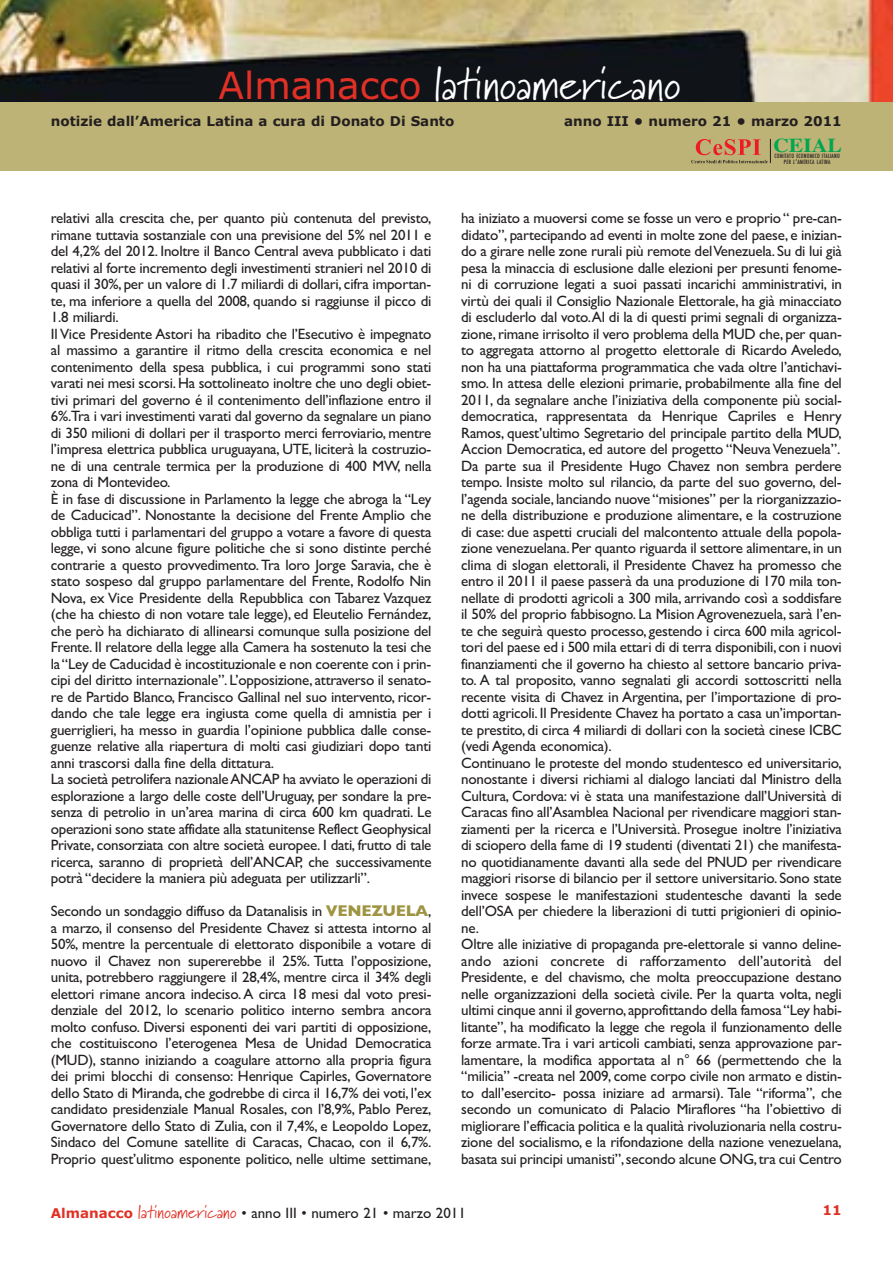
<style>
.page{position:relative;width:893px;height:1263px;background:#fff}
.page>*{position:absolute;margin:0;border:0;box-sizing:border-box;transform-origin:0 0}
.t1{font:45px "Marydale";letter-spacing:.01em;color:#fff}
.t2{font:700 19.65px "Times";color:#00a650;scale:1.1 1}
.t3{font:15px/16.5px "Gill Sans";letter-spacing:-.015em;color:#231f20}
.t4{font:700 13.5px "Verdana";color:#231f20}
.t5{font:700 13.5px "Verdana";color:#e13126}
.t6{font:500 condensed 5.7px/5.4px "Futura";letter-spacing:.04em;color:#231f20;text-align:center}
.s1{font-family:"Verdana";font-size:37.5px;color:#e13126}
.s2{font-weight:700;font-size:15.75px;color:#9e9442}
.s3{font-size:7.65px}
.s4{font-family:"Verdana";font-weight:700;font-size:13.5px;color:#e13126}
.s5{font-family:"Marydale";font-size:18px;color:#e13126}
</style>
<div class="page">
<img style="left:0;top:0;width:893px;height:103px">
<div style="left:0;top:103px;width:893px;height:68px;background:#beb376"></div>
<svg style="left:691px;top:139px;width:80px;height:24px"></svg>
<h1 class="t1" style="left:218px;top:57px;width:464px"><span class="s1">Almanacco</span> latinoamericano</h1>
<p class="t4" style="left:51px;top:116px;width:405px">notizie dall’America Latina a cura di Donato Di Santo</p>
<p class="t4" style="left:564px;top:116px;width:279px">anno III • numero 21 • marzo 2011</p>
<p class="t3" style="left:51px;top:211px;width:382px">relativi alla crescita che, per quanto più contenuta del previsto, rimane tuttavia sostanziale con una previsione del 5% nel 2011 e del 4,2% del 2012. Inoltre il Banco Central aveva pubblicato i dati relativi al forte incremento degli investimenti stranieri nel 2010 di quasi il 30%,per un valore di 1.7 miliardi di dollari,cifra importan&shy;te, ma inferiore a quella del 2008, quando si raggiunse il picco di 1.8 miliardi.<br>Il Vice Presidente Astori ha ribadito che l’Esecutivo è impegnato al massimo a garantire il ritmo della crescita economica e nel contenimento della spesa pubblica, i cui programmi sono stati varati nei mesi scorsi.Ha sottolineato inoltre che uno degli obiet&shy;tivi primari del governo é il contenimento dell’inflazione entro il 6%.Tra i vari investimenti varati dal governo da segnalare un piano di 350 milioni di dollari per il trasporto merci ferroviario, mentre l’impresa elettrica pubblica uruguayana, UTE, liciterà la costruzio&shy;ne di una centrale termica per la produzione di 400 MW, nella zona di Montevideo.<br>È in fase di discussione in Parlamento la legge che abroga la “Ley de Caducicad”. Nonostante la decisione del Frente Amplio che obbliga tutti i parlamentari del gruppo a votare a favore di questa legge, vi sono alcune figure politiche che si sono distinte perché contrarie a questo provvedimento.Tra loro Jorge Saravia, che è stato sospeso dal gruppo parlamentare del Frente, Rodolfo Nin Nova, ex Vice Presidente della Repubblica con Tabarez Vazquez (che ha chiesto di non votare tale legge), ed Eleutelio Fernández, che però ha dichiarato di allinearsi comunque sulla posizione del Frente. Il relatore della legge alla Camera ha sostenuto la tesi che la “Ley de Caducidad è incostituzionale e non coerente con i prin&shy;cipi del diritto internazionale”.L’opposizione,attraverso il senato&shy;re de Partido Blanco, Francisco Gallinal nel suo intervento, ricor&shy;dando che tale legge era ingiusta come quella di amnistia per i guerriglieri, ha messo in guardia l’opinione pubblica dalle conse&shy;guenze relative alla riapertura di molti casi giudiziari dopo tanti anni trascorsi dalla fine della dittatura.<br>La società petrolifera nazionale ANCAP ha avviato le operazioni di esplorazione a largo delle coste dell’Uruguay, per sondare la pre&shy;senza di petrolio in un’area marina di circa 600 km quadrati. Le operazioni sono state affidate alla statunitense Reflect Geophysical Private, consorziata con altre società europee. I dati, frutto di tale ricerca, saranno di proprietà dell’ANCAP, che successivamente potrà “decidere la maniera più adeguata per utilizzarli”.</p>
<p class="t3" style="left:51px;top:904px;width:382px;text-align:justify">Secondo un sondaggio diffuso da Datanalisis in <span class="s2">VENEZUELA</span>, a marzo, il consenso del Presidente Chavez si attesta intorno al 50%, mentre la percentuale di elettorato disponibile a votare di nuovo il Chavez non supererebbe il 25%. Tutta l’opposizione, unita, potrebbero raggiungere il 28,4%, mentre circa il 34% degli elettori rimane ancora indeciso. A circa 18 mesi dal voto presi&shy;denziale del 2012, lo scenario politico interno sembra ancora molto confuso. Diversi esponenti dei vari partiti di opposizione, che costituiscono l’eterogenea Mesa de Unidad Democratica (MUD), stanno iniziando a coagulare attorno alla propria figura dei primi blocchi di consenso: Henrique Capirles, Governatore dello Stato di Miranda, che godrebbe di circa il 16,7% dei voti, l’ex candidato presidenziale Manual Rosales, con l’8,9%, Pablo Perez, Governatore dello Stato di Zulia, con il 7,4%, e Leopoldo Lopez, Sindaco del Comune satellite di Caracas, Chacao, con il 6,7%.<br>Proprio quest’ulitmo esponente politico, nelle ultime settimane,</p>
<h2 class="t2" style="left:773px;top:138px;width:64px">CEIAL</h2>
<p class="t6" style="left:774px;top:154px;width:67px">COMITATO ECONOMICO ITALIANO<br>PER L<span class="s3">’</span>AMERICA LATINA</p>
<p class="t3" style="left:461px;top:211px;width:382px">ha iniziato a muoversi come se fosse un vero e proprio “ pre-can&shy;didato”,partecipando ad eventi in molte zone del paese,e inizian&shy;do a girare nelle zone rurali più remote del Venezuela.Su di lui già pesa la minaccia di esclusione dalle elezioni per presunti fenome&shy;ni di corruzione legati a suoi passati incarichi amministrativi, in virtù dei quali il Consiglio Nazionale Elettorale, ha già minacciato di escluderlo dal voto.Al di la di questi primi segnali di organizza&shy;zione,rimane irrisolto il vero problema della MUD che,per quan&shy;to aggregata attorno al progetto elettorale di Ricardo Aveledo, non ha una piattaforma programmatica che vada oltre l’antichavi&shy;smo. In attesa delle elezioni primarie, probabilmente alla fine del 2011, da segnalare anche l’iniziativa della componente più social&shy;democratica, rappresentata da Henrique Capriles e Henry Ramos, quest’ultimo Segretario del principale partito della MUD, Accion Democratica, ed autore del progetto “Neuva Venezuela”.<br>Da parte sua il Presidente Hugo Chavez non sembra perdere tempo. Insiste molto sul rilancio, da parte del suo governo, del&shy;l’agenda sociale,lanciando nuove “misiones” per la riorganizzazio&shy;ne della distribuzione e produzione alimentare, e la costruzione di case: due aspetti cruciali del malcontento attuale della popola&shy;zione venezuelana.Per quanto riguarda il settore alimentare,in un clima di slogan elettorali, il Presidente Chavez ha promesso che entro il 2011 il paese passerà da una produzione di 170 mila ton&shy;nellate di prodotti agricoli a 300 mila, arrivando così a soddisfare il 50% del proprio fabbisogno. La Mision Agrovenezuela, sarà l’en&shy;te che seguirà questo processo, gestendo i circa 600 mila agricol&shy;tori del paese ed i 500 mila ettari di di terra disponibili,con i nuovi finanziamenti che il governo ha chiesto al settore bancario priva&shy;to. A tal proposito, vanno segnalati gli accordi sottoscritti nella recente visita di Chavez in Argentina, per l’importazione di pro&shy;dotti agricoli.Il Presidente Chavez ha portato a casa un’importan&shy;te prestito, di circa 4 miliardi di dollari con la società cinese ICBC (vedi Agenda economica).<br>Continuano le proteste del mondo studentesco ed universitario, nonostante i diversi richiami al dialogo lanciati dal Ministro della Cultura, Cordova: vi è stata una manifestazione dall’Università di Caracas fino all’Asamblea Nacional per rivendicare maggiori stan&shy;ziamenti per la ricerca e l’Università. Prosegue inoltre l’iniziativa di sciopero della fame di 19 studenti (diventati 21) che manifesta&shy;no quotidianamente davanti alla sede del PNUD per rivendicare maggiori risorse di bilancio per il settore universitario. Sono state invece sospese le manifestazioni studentesche davanti la sede dell’OSA per chiedere la liberazioni di tutti prigionieri di opinio&shy;ne.<br>Oltre alle iniziative di propaganda pre-elettorale si vanno deline&shy;ando azioni concrete di rafforzamento dell’autorità del Presidente, e del chavismo, che molta preoccupazione destano nelle organizzazioni della società civile. Per la quarta volta, negli ultimi cinque anni il governo,approfittando della famosa “Ley habi&shy;litante”, ha modificato la legge che regola il funzionamento delle forze armate.Tra i vari articoli cambiati, senza approvazione par&shy;lamentare, la modifica apportata al n° 66 (permettendo che la “milicia” -creata nel 2009, come corpo civile non armato e distin&shy;to dall’esercito- possa iniziare ad armarsi). Tale “riforma”, che secondo un comunicato di Palacio Miraflores “ha l’obiettivo di migliorare l’efficacia politica e la qualità rivoluzionaria nella costru&shy;zione del socialismo, e la rifondazione della nazione venezuelana, basata sui principi umanisti”,secondo alcune ONG,tra cui Centro</p>
<p class="t3" style="left:51px;top:1206px;width:417px"><span class="s4">Almanacco</span> <span class="s5">latinoamericano</span> • anno III • numero 21 • marzo 2011</p>
<p class="t5" style="left:822px;top:1204px;width:21px">11</p>
</div>
